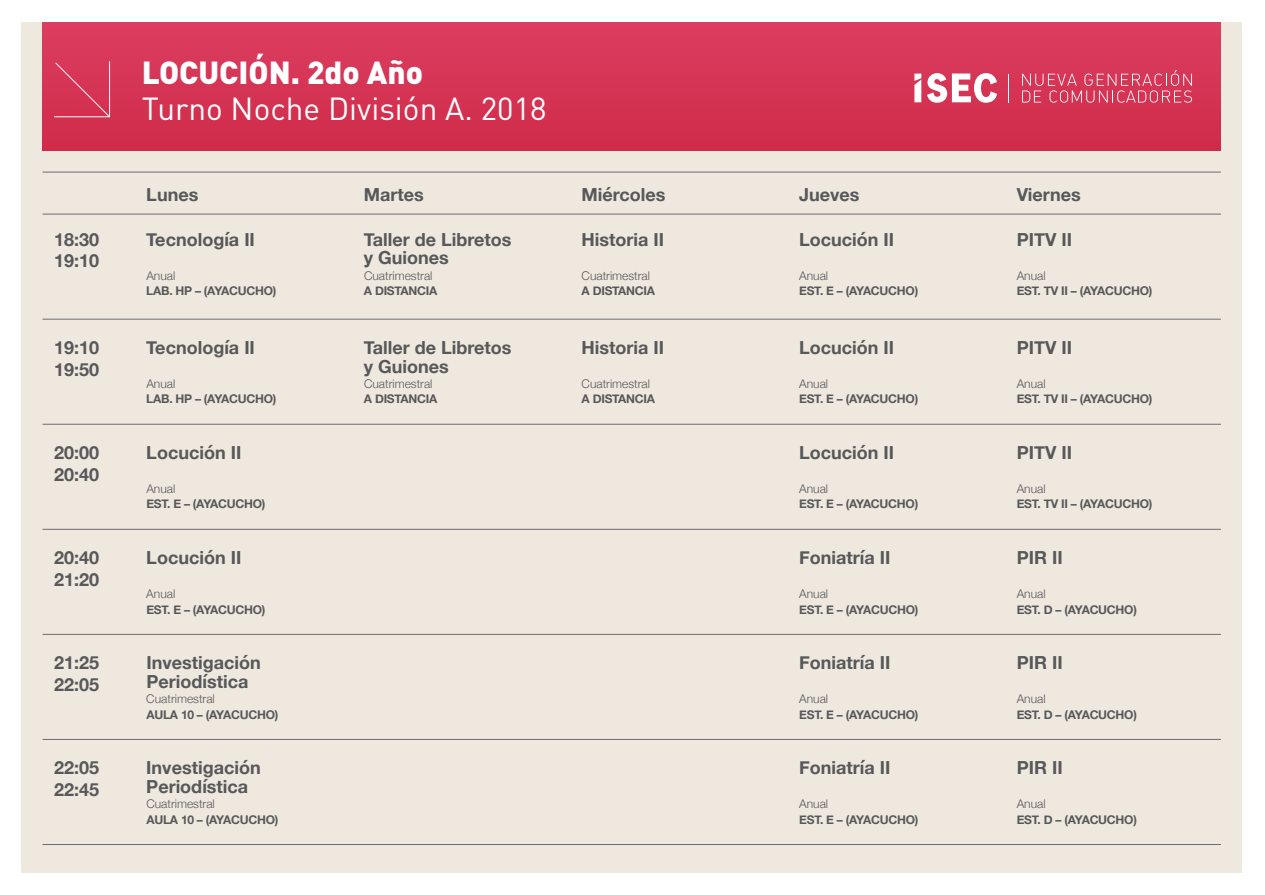
<style>
.page{position:relative;width:1265px;height:895px;background:#fff}
.page>*{position:absolute;margin:0;border:0;box-sizing:border-box;transform-origin:0 0}
.t1{font:31.5px "DIN Pro";color:#fff}
.t2{font:900 31.5px "DIN Pro";color:#fff}
.t3{font:700 18px/21.6px "Helvetica Neue";color:#57585a}
.t4{font:700 12px "Helvetica Neue";letter-spacing:-.02em;color:#57585a}
.t5{font:300 12px "Helvetica Neue";color:#57585a}
</style>
<div class="page">
<div style="left:21px;top:22px;width:1221px;height:850px;background:#efe8de"></div>
<div style="left:43px;top:22px;width:1177px;height:129px;background:#d53555"></div>
<svg style="left:1022px;top:70px;width:169px;height:33px"></svg>
<svg style="left:927px;top:73px;width:70px;height:30px"></svg>
<svg style="left:914px;top:74px;width:7px;height:28px"></svg>
<hr style="left:43px;top:172px;width:1177px;height:1px;background:#6c6d70">
<hr style="left:43px;top:214px;width:1177px;height:1px;background:#6c6d70">
<hr style="left:43px;top:319px;width:1177px;height:1px;background:#6c6d70">
<hr style="left:43px;top:424px;width:1177px;height:1px;background:#6c6d70">
<hr style="left:43px;top:529px;width:1177px;height:1px;background:#6c6d70">
<hr style="left:43px;top:634px;width:1177px;height:1px;background:#6c6d70">
<hr style="left:43px;top:739px;width:1177px;height:1px;background:#6c6d70">
<hr style="left:43px;top:844px;width:1177px;height:1px;background:#6c6d70">
<svg style="left:54px;top:61px;width:57px;height:57px"></svg>
<h1 class="t2" style="left:142px;top:51px;width:283px">LOCUCIÓN. 2do Año</h1>
<h1 class="t1" style="left:142px;top:87px;width:406px">Turno Noche División A. 2018</h1>
<p class="t3" style="left:146px;top:184px;width:54px">Lunes</p>
<p class="t3" style="left:364px;top:184px;width:61px">Martes</p>
<p class="t3" style="left:581px;top:184px;width:85px">Miércoles</p>
<p class="t3" style="left:799px;top:184px;width:62px">Jueves</p>
<p class="t3" style="left:1016px;top:184px;width:65px">Viernes</p>
<p class="t3" style="left:146px;top:229px;width:110px">Tecnología II</p>
<p class="t5" style="left:146px;top:265px;width:30px">Anual</p>
<p class="t4" style="left:146px;top:281px;width:132px">LAB. HP – (AYACUCHO)</p>
<p class="t3" style="left:54px;top:229px;width:47px">18:30<br>19:10</p>
<p class="t3" style="left:799px;top:229px;width:96px">Locución II</p>
<p class="t5" style="left:799px;top:265px;width:30px">Anual</p>
<p class="t4" style="left:799px;top:281px;width:121px">EST. E – (AYACUCHO)</p>
<p class="t3" style="left:364px;top:230px;width:149px;line-height:18.6px">Taller de Libretos y Guiones</p>
<p class="t5" style="left:364px;top:265px;width:70px">Cuatrimestral</p>
<p class="t4" style="left:364px;top:281px;width:75px">A DISTANCIA</p>
<p class="t3" style="left:581px;top:229px;width:84px">Historia II</p>
<p class="t5" style="left:581px;top:265px;width:70px">Cuatrimestral</p>
<p class="t4" style="left:581px;top:281px;width:75px">A DISTANCIA</p>
<p class="t3" style="left:54px;top:337px;width:47px">19:10<br>19:50</p>
<p class="t3" style="left:799px;top:337px;width:96px">Locución II</p>
<p class="t5" style="left:799px;top:373px;width:30px">Anual</p>
<p class="t4" style="left:799px;top:389px;width:121px">EST. E – (AYACUCHO)</p>
<p class="t3" style="left:146px;top:337px;width:110px">Tecnología II</p>
<p class="t5" style="left:146px;top:373px;width:30px">Anual</p>
<p class="t4" style="left:146px;top:389px;width:132px">LAB. HP – (AYACUCHO)</p>
<p class="t3" style="left:364px;top:338px;width:149px;line-height:18.6px">Taller de Libretos y Guiones</p>
<p class="t5" style="left:364px;top:373px;width:70px">Cuatrimestral</p>
<p class="t4" style="left:364px;top:389px;width:75px">A DISTANCIA</p>
<p class="t3" style="left:581px;top:337px;width:84px">Historia II</p>
<p class="t5" style="left:581px;top:373px;width:70px">Cuatrimestral</p>
<p class="t4" style="left:581px;top:389px;width:75px">A DISTANCIA</p>
<p class="t3" style="left:54px;top:442px;width:47px">20:00<br>20:40</p>
<p class="t3" style="left:799px;top:442px;width:96px">Locución II</p>
<p class="t5" style="left:799px;top:478px;width:30px">Anual</p>
<p class="t4" style="left:799px;top:494px;width:121px">EST. E – (AYACUCHO)</p>
<p class="t3" style="left:146px;top:442px;width:96px">Locución II</p>
<p class="t5" style="left:146px;top:478px;width:30px">Anual</p>
<p class="t4" style="left:146px;top:494px;width:121px">EST. E – (AYACUCHO)</p>
<p class="t3" style="left:54px;top:547px;width:47px">20:40<br>21:20</p>
<p class="t3" style="left:799px;top:547px;width:93px">Foniatría II</p>
<p class="t5" style="left:799px;top:583px;width:30px">Anual</p>
<p class="t4" style="left:799px;top:599px;width:121px">EST. E – (AYACUCHO)</p>
<p class="t3" style="left:146px;top:547px;width:96px">Locución II</p>
<p class="t5" style="left:146px;top:583px;width:30px">Anual</p>
<p class="t4" style="left:146px;top:599px;width:121px">EST. E – (AYACUCHO)</p>
<p class="t3" style="left:54px;top:652px;width:47px">21:25<br>22:05</p>
<p class="t3" style="left:799px;top:652px;width:93px">Foniatría II</p>
<p class="t5" style="left:799px;top:688px;width:30px">Anual</p>
<p class="t4" style="left:799px;top:704px;width:121px">EST. E – (AYACUCHO)</p>
<p class="t3" style="left:146px;top:653px;width:116px;line-height:18.6px">Investigación<br>Periodística</p>
<p class="t5" style="left:146px;top:688px;width:70px">Cuatrimestral</p>
<p class="t4" style="left:146px;top:704px;width:133px">AULA 10 – (AYACUCHO)</p>
<p class="t3" style="left:54px;top:757px;width:47px">22:05<br>22:45</p>
<p class="t3" style="left:799px;top:757px;width:93px">Foniatría II</p>
<p class="t5" style="left:799px;top:793px;width:30px">Anual</p>
<p class="t4" style="left:799px;top:809px;width:121px">EST. E – (AYACUCHO)</p>
<p class="t3" style="left:146px;top:758px;width:116px;line-height:18.6px">Investigación<br>Periodística</p>
<p class="t5" style="left:146px;top:793px;width:70px">Cuatrimestral</p>
<p class="t4" style="left:146px;top:809px;width:133px">AULA 10 – (AYACUCHO)</p>
<p class="t3" style="left:1016px;top:229px;width:57px">PITV II</p>
<p class="t5" style="left:1016px;top:265px;width:30px">Anual</p>
<p class="t4" style="left:1016px;top:281px;width:137px">EST. TV II – (AYACUCHO)</p>
<p class="t3" style="left:1016px;top:337px;width:57px">PITV II</p>
<p class="t5" style="left:1016px;top:373px;width:30px">Anual</p>
<p class="t4" style="left:1016px;top:389px;width:137px">EST. TV II – (AYACUCHO)</p>
<p class="t3" style="left:1016px;top:442px;width:57px">PITV II</p>
<p class="t5" style="left:1016px;top:478px;width:30px">Anual</p>
<p class="t4" style="left:1016px;top:494px;width:137px">EST. TV II – (AYACUCHO)</p>
<p class="t3" style="left:1016px;top:547px;width:47px">PIR II</p>
<p class="t5" style="left:1016px;top:583px;width:30px">Anual</p>
<p class="t4" style="left:1016px;top:599px;width:122px">EST. D – (AYACUCHO)</p>
<p class="t3" style="left:1016px;top:652px;width:47px">PIR II</p>
<p class="t5" style="left:1016px;top:688px;width:30px">Anual</p>
<p class="t4" style="left:1016px;top:704px;width:122px">EST. D – (AYACUCHO)</p>
<p class="t3" style="left:1016px;top:757px;width:47px">PIR II</p>
<p class="t5" style="left:1016px;top:793px;width:30px">Anual</p>
<p class="t4" style="left:1016px;top:809px;width:122px">EST. D – (AYACUCHO)</p>
</div>
